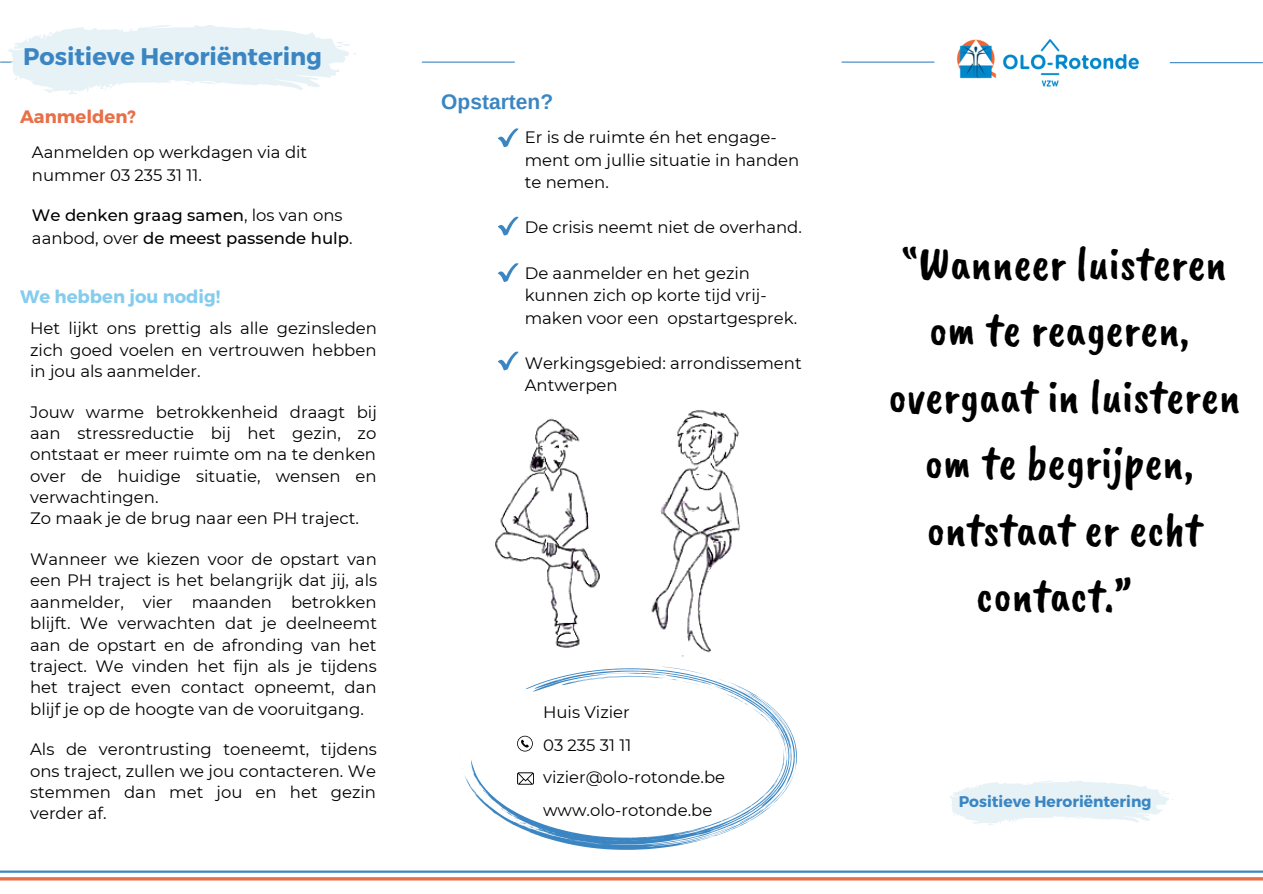
<style>
.page{position:relative;width:1263px;height:894px;background:#fff}
.page>*{position:absolute;margin:0;border:0;box-sizing:border-box;transform-origin:0 0}
.t1{font:48px/66.3px "Caveat Brush";color:#000;text-align:center}
.t2{font:700 24px "Montserrat";color:#3b86c2}
.t3{font:700 21px "Arimo";color:#3b86c2}
.t4{font:700 18px "Montserrat";color:#85cced}
.t5{font:700 18px "Montserrat";color:#e87048}
.t6{font:16.5px/21.3px "Montserrat";color:#000}
.t7{font:500 16.5px/22.5px "Montserrat";color:#000}
.t8{font:700 15.45px "Montserrat";color:#3b86c2}
.s1{font-weight:400}
</style>
<div class="page">
<img style="left:956px;top:39px;width:183px;height:48px">
<hr style="left:842px;top:61px;width:92px;height:2px;background:#3b86c2">
<hr style="left:0;top:870px;width:1263px;height:2px;background:#3b86c2">
<svg style="left:0;top:877px;width:1263px;height:3px;background:#e97751"></svg>
<hr style="left:1170px;top:62px;width:92px;height:1px;background:#3b86c2">
<svg style="left:498px;top:128px;width:21px;height:19px"></svg>
<svg style="left:498px;top:216px;width:21px;height:19px"></svg>
<svg style="left:498px;top:263px;width:21px;height:19px"></svg>
<hr style="left:1px;top:61px;width:92px;height:2px;background:#3b86c2">
<svg style="left:8px;top:25px;width:348px;height:69px"></svg>
<hr style="left:422px;top:61px;width:92px;height:2px;background:#3b86c2">
<img style="left:495px;top:410px;width:245px;height:247px">
<svg style="left:949px;top:781px;width:225px;height:44px"></svg>
<svg style="left:471px;top:760px;width:241px;height:89px"></svg>
<svg style="left:462px;top:765px;width:36px;height:40px"></svg>
<svg style="left:505px;top:666px;width:292px;height:171px"></svg>
<svg style="left:498px;top:351px;width:21px;height:19px"></svg>
<h2 class="t2" style="left:23px;top:41px;width:300px">Positieve Heroriëntering</h2>
<p class="t5" style="left:20px;top:105px;width:117px">Aanmelden?</p>
<p class="t6" style="left:32px;top:141px;width:277px;line-height:22.5px">Aanmelden op werkdagen via dit nummer 03 235 31 11.</p>
<p class="t7" style="left:32px;top:204px;width:322px">We denken graag samen<span class="s1">, los van ons aanbod, over</span> de meest passende hulp<span class="s1">.</span></p>
<p class="t4" style="left:20px;top:285px;width:202px">We hebben jou nodig!</p>
<p class="t6" style="left:30px;top:317px;width:348px;text-align:justify">Het lijkt ons prettig als alle gezinsleden zich goed voelen en vertrouwen hebben in jou als aanmelder.</p>
<p class="t6" style="left:30px;top:401px;width:348px">Jouw warme betrokkenheid draagt bij aan stressreductie bij het gezin, zo ontstaat er meer ruimte om na te denken over de huidige situatie, wensen en verwachtingen.<br>Zo maak je de brug naar een PH traject.</p>
<p class="t6" style="left:30px;top:548px;width:349px;text-align:justify">Wanneer we kiezen voor de opstart van een PH traject is het belangrijk dat jij, als aanmelder, vier maanden betrokken blijft. We verwachten dat je deelneemt aan de opstart en de afronding van het traject. We vinden het fijn als je tijdens het traject even contact opneemt, dan blijf je op de hoogte van de vooruitgang.</p>
<p class="t6" style="left:30px;top:738px;width:348px;text-align:justify">Als de verontrusting toeneemt, tijdens ons traject, zullen we jou contacteren. We stemmen dan met jou en het gezin verder af.</p>
<p class="t3" style="left:441px;top:90px;width:113px">Opstarten?</p>
<p class="t6" style="left:525px;top:126px;width:276px;line-height:22.5px">Er is de ruimte én het engage&shy;ment om jullie situatie in handen te nemen.</p>
<p class="t6" style="left:525px;top:217px;width:279px">De crisis neemt niet de overhand.</p>
<p class="t6" style="left:525px;top:261px;width:274px;line-height:22.5px">De aanmelder en het gezin kunnen zich op korte tijd vrij&shy;maken voor een opstartgesprek.</p>
<p class="t6" style="left:525px;top:351px;width:278px;line-height:22.5px">Werkingsgebied: arrondissement<br>Antwerpen</p>
<p class="t6" style="left:543px;top:695px;width:184px;line-height:32.5px">Huis Vizier<br>03 235 31 11 vizier@olo-rotonde.be www.olo-rotonde.be</p>
<h1 class="t1" style="left:888px;top:230px;width:353px">“Wanneer luisteren om te reageren, overgaat in luisteren om te begrijpen, ontstaat er echt contact.”</h1>
<p class="t8" style="left:959px;top:790px;width:194px">Positieve Heroriëntering</p>
</div>
